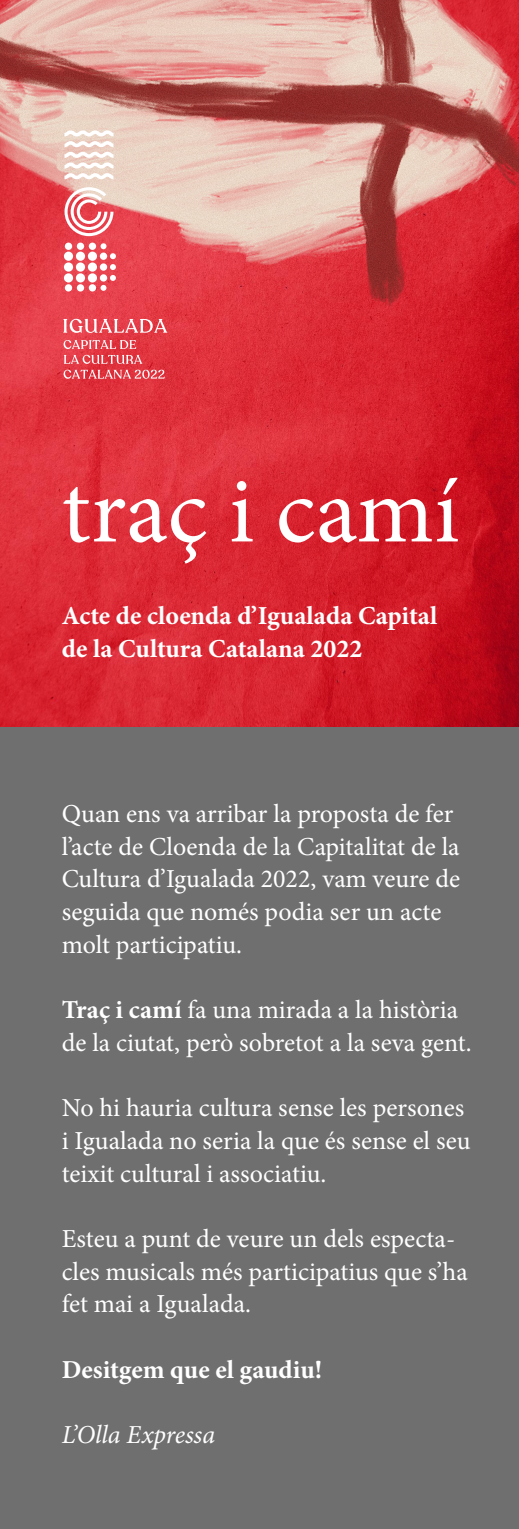
<style>
.page{position:relative;width:519px;height:1529px;background:#706f6f}
.page>*{position:absolute;margin:0;border:0;box-sizing:border-box;transform-origin:0 0}
.t1{font:94.5px "Minion Pro";color:#fff}
.t2{font:25.94px/32.7px "Minion Pro";color:#fff}
.t3{font:700 25.94px/32.7px "Minion Pro";color:#fff}
.t4{font:italic 25.94px "Minion Pro";letter-spacing:-.005em;color:#fff}
.s1{font-weight:700}
</style>
<div class="page">
<img style="left:0;top:311px;width:519px;height:415px">
<img style="left:0;top:0;width:519px;height:311px">
<svg style="left:63px;top:319px;width:104px;height:14px"></svg>
<svg style="left:64px;top:340px;width:72px;height:9px"></svg>
<svg style="left:64px;top:355px;width:78px;height:9px"></svg>
<svg style="left:64px;top:370px;width:101px;height:9px"></svg>
<svg style="left:65px;top:187px;width:48px;height:49px;background:#ef989b"></svg>
<svg style="left:64px;top:130px;width:50px;height:49px;background:#f2e0d8"></svg>
<div style="left:65px;top:284px;width:7px;height:8px;background:#fff;border-radius:50%"></div>
<div style="left:77px;top:284px;width:7px;height:8px;background:#fff;border-radius:50%"></div>
<div style="left:89px;top:284px;width:7px;height:8px;background:#fff;border-radius:50%"></div>
<div style="left:65px;top:243px;width:7px;height:7px;background:#fff;border-radius:50%"></div>
<div style="left:77px;top:243px;width:7px;height:7px;background:#fff;border-radius:50%"></div>
<div style="left:89px;top:243px;width:7px;height:7px;background:#fff;border-radius:50%"></div>
<div style="left:64px;top:262px;width:9px;height:10px;background:#fff;border-radius:50%"></div>
<div style="left:76px;top:262px;width:9px;height:10px;background:#fff;border-radius:50%"></div>
<div style="left:88px;top:262px;width:9px;height:10px;background:#fff;border-radius:50%"></div>
<div style="left:64px;top:273px;width:9px;height:9px;background:#fff;border-radius:50%"></div>
<div style="left:76px;top:273px;width:9px;height:9px;background:#fff;border-radius:50%"></div>
<div style="left:88px;top:273px;width:9px;height:9px;background:#fff;border-radius:50%"></div>
<div style="left:64px;top:252px;width:9px;height:9px;background:#fff;border-radius:50%"></div>
<div style="left:76px;top:252px;width:9px;height:9px;background:#fff;border-radius:50%"></div>
<div style="left:88px;top:252px;width:9px;height:9px;background:#fff;border-radius:50%"></div>
<svg style="left:101px;top:243px;width:15px;height:48px"></svg>
<h1 class="t1" style="left:62px;top:448px;width:399px">traç i camí</h1>
<p class="t3" style="left:62px;top:599px;width:377px">Acte de cloenda d’Igualada Capital de la Cultura Catalana 2022</p>
<p class="t2" style="left:62px;top:797px;width:400px">Quan ens va arribar la proposta de fer l’acte de Cloenda de la Capitalitat de la Cultura d’Igualada 2022, vam veure de seguida que només podia ser un acte molt participatiu.</p>
<p class="t2" style="left:62px;top:994px;width:411px"><span class="s1">Traç i camí</span> fa una mirada a la història de la ciutat, però sobretot a la seva gent.</p>
<p class="t2" style="left:62px;top:1092px;width:410px">No hi hauria cultura sense les persones i Igualada no seria la que és sense el seu teixit cultural i associatiu.</p>
<p class="t2" style="left:62px;top:1222px;width:408px">Esteu a punt de veure un dels especta&shy;cles musicals més participatius que s’ha fet mai a Igualada.</p>
<p class="t3" style="left:62px;top:1353px;width:262px">Desitgem que el gaudiu!</p>
<p class="t4" style="left:62px;top:1417px;width:155px">L’Olla Expressa</p>
</div>
